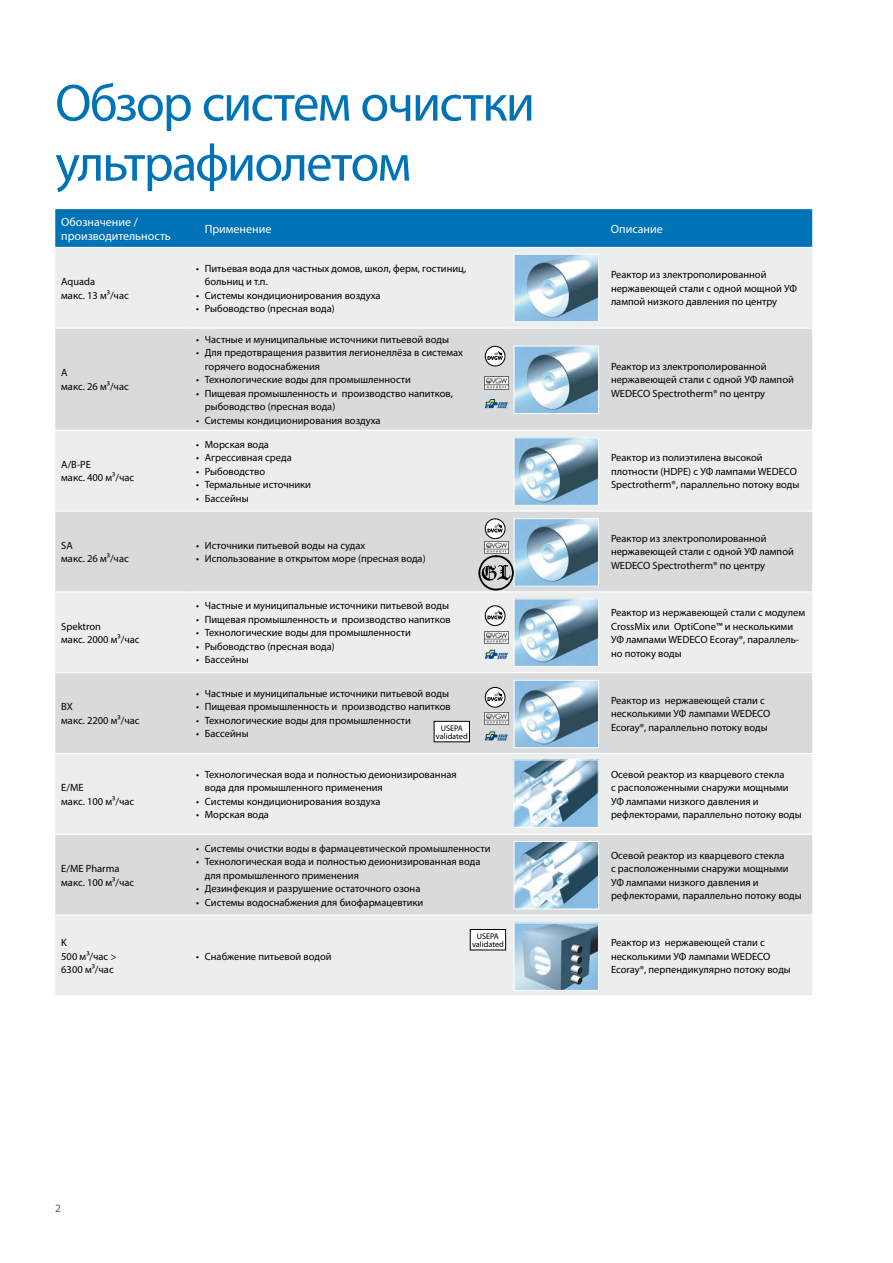
<style>
.page{position:relative;width:893px;height:1263px;background:#fff}
.page>*{position:absolute;margin:0;border:0;box-sizing:border-box;transform-origin:0 0}
.t1{font:52.5px/60px "Myriad Pro";letter-spacing:-.035em;color:#0072b6}
.t2{font:12px/13.5px "Myriad Pro";color:#fff}
.t3{font:11.25px "Myriad Pro";color:#58585a}
.t4{font:10.5px/13.5px "Myriad Pro";color:#000}
.t5{font:8.25px/8.2px "Myriad Pro";color:#000;text-align:center}
</style>
<div class="page">
<div style="left:55px;top:209px;width:757px;height:38px;background:#0072b6"></div>
<div style="left:55px;top:248px;width:757px;height:747px;background:#eceded"></div>
<svg style="left:55px;top:329px;width:757px;height:585px;background:#e0e1e2"></svg>
<hr style="left:55px;top:328px;width:135px;height:1px;background:#fff">
<hr style="left:190px;top:328px;width:317px;height:1px;background:#fff">
<hr style="left:507px;top:328px;width:98px;height:1px;background:#fff">
<hr style="left:605px;top:328px;width:207px;height:1px;background:#fff">
<hr style="left:55px;top:430px;width:135px;height:1px;background:#fff">
<hr style="left:190px;top:430px;width:317px;height:1px;background:#fff">
<hr style="left:507px;top:430px;width:98px;height:1px;background:#fff">
<hr style="left:605px;top:430px;width:207px;height:1px;background:#fff">
<hr style="left:55px;top:510px;width:135px;height:2px;background:#fff">
<hr style="left:190px;top:510px;width:317px;height:2px;background:#fff">
<hr style="left:507px;top:510px;width:98px;height:2px;background:#fff">
<hr style="left:605px;top:510px;width:207px;height:2px;background:#fff">
<hr style="left:55px;top:591px;width:135px;height:1px;background:#fff">
<hr style="left:190px;top:591px;width:317px;height:1px;background:#fff">
<hr style="left:507px;top:591px;width:98px;height:1px;background:#fff">
<hr style="left:605px;top:591px;width:207px;height:1px;background:#fff">
<hr style="left:55px;top:672px;width:135px;height:1px;background:#fff">
<hr style="left:190px;top:672px;width:317px;height:1px;background:#fff">
<hr style="left:507px;top:672px;width:98px;height:1px;background:#fff">
<hr style="left:605px;top:672px;width:207px;height:1px;background:#fff">
<hr style="left:55px;top:753px;width:135px;height:1px;background:#fff">
<hr style="left:190px;top:753px;width:317px;height:1px;background:#fff">
<hr style="left:507px;top:753px;width:98px;height:1px;background:#fff">
<hr style="left:605px;top:753px;width:207px;height:1px;background:#fff">
<hr style="left:55px;top:834px;width:135px;height:1px;background:#fff">
<hr style="left:190px;top:834px;width:317px;height:1px;background:#fff">
<hr style="left:507px;top:834px;width:98px;height:1px;background:#fff">
<hr style="left:605px;top:834px;width:207px;height:1px;background:#fff">
<hr style="left:55px;top:914px;width:135px;height:2px;background:#fff">
<hr style="left:190px;top:914px;width:317px;height:2px;background:#fff">
<hr style="left:507px;top:914px;width:98px;height:2px;background:#fff">
<hr style="left:605px;top:914px;width:207px;height:2px;background:#fff">
<img style="left:516px;top:256px;width:81px;height:64px">
<div style="left:514px;top:254px;width:85px;height:68px;border:1px solid #fff"></div>
<img style="left:516px;top:348px;width:81px;height:64px">
<div style="left:514px;top:346px;width:85px;height:68px;border:1px solid #fff"></div>
<img style="left:516px;top:440px;width:81px;height:64px">
<div style="left:514px;top:438px;width:85px;height:68px;border:1px solid #fff"></div>
<img style="left:516px;top:601px;width:81px;height:64px">
<div style="left:514px;top:599px;width:85px;height:68px;border:1px solid #fff"></div>
<img style="left:516px;top:682px;width:81px;height:64px">
<div style="left:514px;top:680px;width:85px;height:68px;border:1px solid #fff"></div>
<img style="left:516px;top:520px;width:81px;height:64px">
<div style="left:514px;top:518px;width:85px;height:68px;border:1px solid #fff"></div>
<img style="left:515px;top:762px;width:82px;height:64px">
<div style="left:513px;top:760px;width:86px;height:68px;border:1px solid #fff"></div>
<img style="left:516px;top:925px;width:81px;height:64px">
<div style="left:514px;top:923px;width:85px;height:68px;border:1px solid #fff"></div>
<img style="left:516px;top:843px;width:81px;height:64px">
<div style="left:514px;top:841px;width:85px;height:68px;border:1px solid #fff"></div>
<svg style="left:485px;top:346px;width:20px;height:21px"></svg>
<svg style="left:485px;top:399px;width:23px;height:9px"></svg>
<svg style="left:485px;top:605px;width:20px;height:21px"></svg>
<svg style="left:485px;top:650px;width:23px;height:9px"></svg>
<svg style="left:485px;top:687px;width:20px;height:21px"></svg>
<svg style="left:485px;top:732px;width:23px;height:8px"></svg>
<svg style="left:485px;top:518px;width:20px;height:21px"></svg>
<img style="left:477px;top:554px;width:39px;height:39px">
<div style="left:470px;top:929px;width:36px;height:21px;background:#fff"></div>
<div style="left:470px;top:929px;width:36px;height:21px;border:1px solid #000"></div>
<div style="left:434px;top:721px;width:35px;height:21px;background:#fff"></div>
<div style="left:434px;top:721px;width:36px;height:21px;border:1px solid #000"></div>
<img style="left:485px;top:377px;width:23px;height:12px">
<img style="left:485px;top:541px;width:23px;height:12px">
<img style="left:485px;top:631px;width:23px;height:12px">
<img style="left:485px;top:713px;width:23px;height:12px">
<h1 class="t1" style="left:55px;top:72px;width:481px">Обзор систем очистки ультрафиолетом</h1>
<p class="t2" style="left:61px;top:215px;width:111px">Обозначение / производительность</p>
<p class="t2" style="left:205px;top:222px;width:68px">Применение</p>
<p class="t2" style="left:611px;top:222px;width:53px">Описание</p>
<p class="t4" style="left:61px;top:275px;width:69px">Aquada<br>макс. 13 м³/час</p>
<p class="t4" style="left:205px;top:261px;width:263px;text-indent:-9px">• Питьевая вода для частных домов, школ, ферм, гостиниц, больниц и т.п.</p>
<p class="t4" style="left:196px;top:288px;width:186px">• Системы кондиционирования воздуха</p>
<p class="t4" style="left:196px;top:302px;width:140px">• Рыбоводство (пресная вода)</p>
<p class="t4" style="left:611px;top:268px;width:188px">Реактор из злектрополированной нержавеющей стали с одной мощной УФ лампой низкого давления по центру</p>
<p class="t4" style="left:61px;top:366px;width:69px">A<br>макс. 26 м³/час</p>
<p class="t4" style="left:61px;top:457px;width:74px">A/B-PE<br>макс. 400 м³/час</p>
<p class="t4" style="left:196px;top:332px;width:254px">• Частные и муниципальные источники питьевой воды</p>
<p class="t4" style="left:205px;top:346px;width:260px;text-indent:-9px">• Для предотвращения развития легионеллёза в системах горячего водоснабжения</p>
<p class="t4" style="left:196px;top:373px;width:216px">• Технологические воды для промышленности</p>
<p class="t4" style="left:205px;top:386px;width:250px;text-indent:-9px">• Пищевая промышленность и производство напитков, рыбоводство (пресная вода)</p>
<p class="t4" style="left:196px;top:413px;width:186px">• Системы кондиционирования воздуха</p>
<p class="t4" style="left:196px;top:437px;width:74px">• Морская вода</p>
<p class="t4" style="left:196px;top:451px;width:97px">• Агрессивная среда</p>
<p class="t4" style="left:196px;top:464px;width:70px">• Рыбоводство</p>
<p class="t4" style="left:196px;top:478px;width:116px">• Термальные источники</p>
<p class="t4" style="left:196px;top:491px;width:54px">• Бассейны</p>
<p class="t4" style="left:61px;top:538px;width:69px">SA<br>макс. 26 м³/час</p>
<p class="t4" style="left:196px;top:538px;width:171px">• Источники питьевой воды на судах</p>
<p class="t4" style="left:196px;top:552px;width:231px">• Использование в открытом море (пресная вода)</p>
<p class="t4" style="left:61px;top:619px;width:80px">Spektron<br>макс. 2000 м³/час</p>
<p class="t4" style="left:61px;top:700px;width:80px">BX<br>макс. 2200 м³/час</p>
<p class="t4" style="left:61px;top:781px;width:74px">E/ME<br>макс. 100 м³/час</p>
<p class="t4" style="left:61px;top:861px;width:74px">E/ME Pharma макс. 100 м³/час</p>
<p class="t4" style="left:61px;top:936px;width:57px">K<br>500 м³/час &gt;<br>6300 м³/час</p>
<p class="t4" style="left:196px;top:599px;width:254px">• Частные и муниципальные источники питьевой воды</p>
<p class="t4" style="left:196px;top:612px;width:256px">• Пищевая промышленность и производство напитков</p>
<p class="t4" style="left:196px;top:626px;width:216px">• Технологические воды для промышленности</p>
<p class="t4" style="left:196px;top:639px;width:140px">• Рыбоводство (пресная вода)</p>
<p class="t4" style="left:196px;top:653px;width:54px">• Бассейны</p>
<p class="t4" style="left:196px;top:686px;width:254px">• Частные и муниципальные источники питьевой воды</p>
<p class="t4" style="left:196px;top:700px;width:256px">• Пищевая промышленность и производство напитков</p>
<p class="t4" style="left:196px;top:713px;width:216px">• Технологические воды для промышленности</p>
<p class="t4" style="left:196px;top:727px;width:54px">• Бассейны</p>
<p class="t5" style="left:436px;top:723px;width:33px">USEPA validated</p>
<p class="t4" style="left:205px;top:767px;width:253px;text-indent:-9px">• Технологическая вода и полностью деионизированная вода для промышленного применения</p>
<p class="t4" style="left:196px;top:794px;width:186px">• Системы кондиционирования воздуха</p>
<p class="t4" style="left:196px;top:808px;width:74px">• Морская вода</p>
<p class="t4" style="left:196px;top:841px;width:296px">• Системы очистки воды в фармацевтической промышленности</p>
<p class="t4" style="left:205px;top:855px;width:277px;text-indent:-9px">• Технологическая вода и полностью деионизированная вода для промышленного применения</p>
<p class="t4" style="left:196px;top:882px;width:226px">• Дезинфекция и разрушение остаточного озона</p>
<p class="t4" style="left:196px;top:895px;width:229px">• Системы водоснабжения для биофармацевтики</p>
<p class="t4" style="left:196px;top:949px;width:137px">• Снабжение питьевой водой</p>
<p class="t5" style="left:472px;top:932px;width:33px">USEPA validated</p>
<p class="t3" style="left:55px;top:1201px;width:7px">2</p>
<p class="t4" style="left:611px;top:359px;width:184px">Реактор из злектрополированной нержавеющей стали с одной УФ лампой<br>WEDECO Spectrotherm® по центру</p>
<p class="t4" style="left:611px;top:451px;width:190px">Реактор из полиэтилена высокой плотности (HDPE) с УФ лампами WEDECO<br>Spectrotherm®, параллельно потоку воды</p>
<p class="t4" style="left:611px;top:531px;width:184px">Реактор из злектрополированной нержавеющей стали с одной УФ лампой<br>WEDECO Spectrotherm® по центру</p>
<p class="t4" style="left:611px;top:606px;width:196px">Реактор из нержавеющей стали с модулем<br>CrossMix или OptiCone™ и несколькими<br>УФ лампами WEDECO Ecoray®, параллель&shy;но потоку воды</p>
<p class="t4" style="left:611px;top:693px;width:161px">Реактор из нержавеющей стали с несколькими УФ лампами WEDECO<br>Ecoray®, параллельно потоку воды</p>
<p class="t4" style="left:611px;top:767px;width:192px">Осевой реактор из кварцевого стекла<br>с расположенными снаружи мощными УФ лампами низкого давления и рефлекторами, параллельно потоку воды</p>
<p class="t4" style="left:611px;top:848px;width:192px">Осевой реактор из кварцевого стекла<br>с расположенными снаружи мощными УФ лампами низкого давления и рефлекторами, параллельно потоку воды</p>
<p class="t4" style="left:611px;top:936px;width:181px">Реактор из нержавеющей стали с несколькими УФ лампами WEDECO<br>Ecoray®, перпендикулярно потоку воды</p>
</div>
